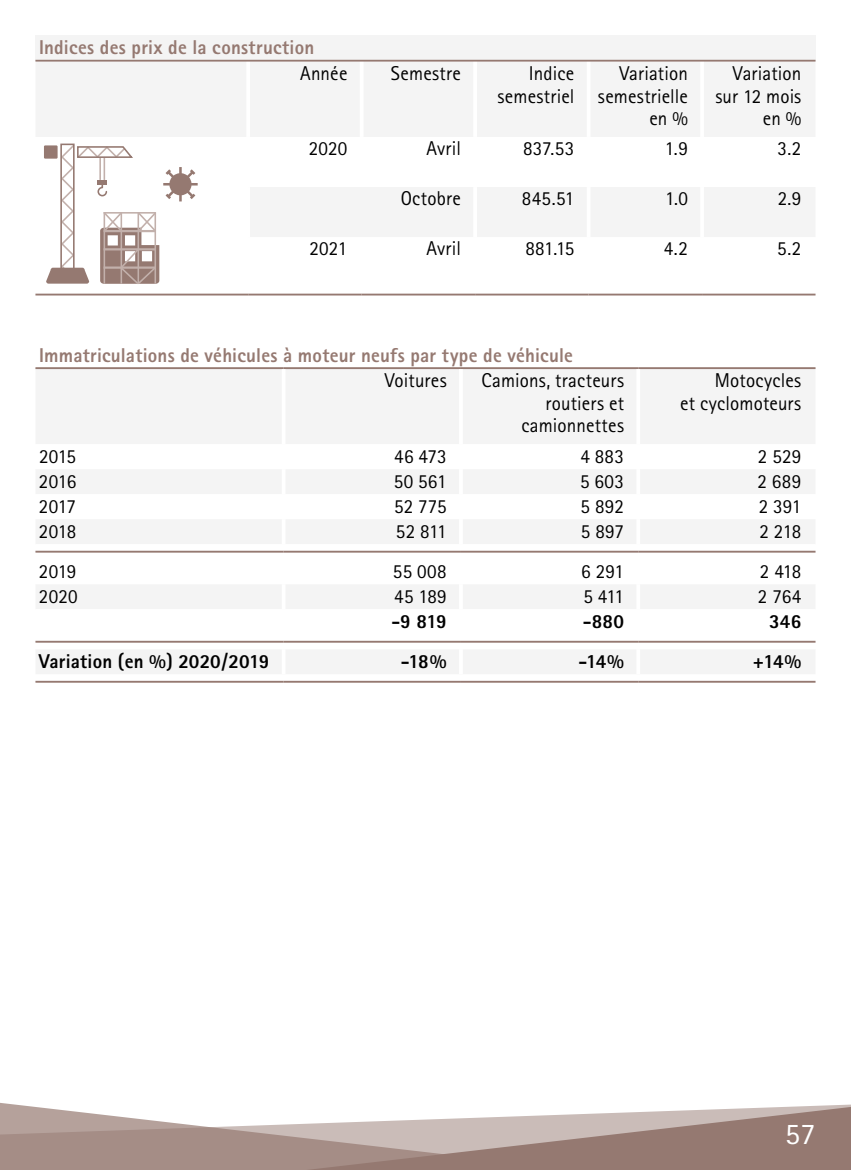
<style>
.page{position:relative;width:851px;height:1170px;background:#fff}
.page>*{position:absolute;margin:0;border:0;box-sizing:border-box;transform-origin:0 0}
.t1{font:30px "AT Rotis Sans Serif";color:#fff}
.t2{font:20px/22.5px "AT Rotis Sans Serif";letter-spacing:.01em;color:#000;text-align:right;scale:.95 1}
.t3{font:800 20px "AT Rotis Sans Serif";letter-spacing:.015em;color:#957971;scale:.95 1}
.t4{font:800 20px "AT Rotis Sans Serif";letter-spacing:.005em;color:#000;scale:.95 1}
</style>
<div class="page">
<svg style="left:0;top:1102px;width:850px;height:67px"></svg>
<div style="left:35px;top:36px;width:780px;height:25px;background:#f4f4f4"></div>
<hr style="left:35px;top:60px;width:780px;height:2px;background:#957971">
<div style="left:35px;top:369px;width:780px;height:305px;background:#f4f4f4"></div>
<svg style="left:35px;top:444px;width:780px;height:205px"></svg>
<hr style="left:35px;top:680px;width:248px;height:2px;background:#957971">
<hr style="left:283px;top:680px;width:178px;height:2px;background:#957971">
<hr style="left:461px;top:680px;width:177px;height:2px;background:#957971">
<hr style="left:638px;top:680px;width:177px;height:2px;background:#957971">
<hr style="left:35px;top:367px;width:248px;height:2px;background:#957971">
<hr style="left:283px;top:367px;width:178px;height:2px;background:#957971">
<hr style="left:461px;top:367px;width:177px;height:2px;background:#957971">
<hr style="left:638px;top:367px;width:177px;height:2px;background:#957971">
<hr style="left:282px;top:369px;width:3px;height:75px;background:#fff">
<hr style="left:459px;top:369px;width:4px;height:75px;background:#fff">
<hr style="left:636px;top:369px;width:4px;height:75px;background:#fff">
<hr style="left:282px;top:444px;width:3px;height:25px;background:#fff">
<hr style="left:459px;top:444px;width:4px;height:25px;background:#fff">
<hr style="left:636px;top:444px;width:4px;height:25px;background:#fff">
<hr style="left:282px;top:469px;width:3px;height:25px;background:#fff">
<hr style="left:459px;top:469px;width:4px;height:25px;background:#fff">
<hr style="left:636px;top:469px;width:4px;height:25px;background:#fff">
<hr style="left:282px;top:494px;width:3px;height:25px;background:#fff">
<hr style="left:459px;top:494px;width:4px;height:25px;background:#fff">
<hr style="left:636px;top:494px;width:4px;height:25px;background:#fff">
<hr style="left:282px;top:519px;width:3px;height:25px;background:#fff">
<hr style="left:459px;top:519px;width:4px;height:25px;background:#fff">
<hr style="left:636px;top:519px;width:4px;height:25px;background:#fff">
<svg style="left:282px;top:544px;width:3px;height:15px"></svg>
<svg style="left:459px;top:544px;width:4px;height:15px"></svg>
<svg style="left:636px;top:544px;width:4px;height:15px"></svg>
<hr style="left:282px;top:559px;width:3px;height:25px;background:#fff">
<hr style="left:459px;top:559px;width:4px;height:25px;background:#fff">
<hr style="left:636px;top:559px;width:4px;height:25px;background:#fff">
<hr style="left:282px;top:584px;width:3px;height:25px;background:#fff">
<hr style="left:459px;top:584px;width:4px;height:25px;background:#fff">
<hr style="left:636px;top:584px;width:4px;height:25px;background:#fff">
<hr style="left:282px;top:609px;width:3px;height:25px;background:#fff">
<hr style="left:459px;top:609px;width:4px;height:25px;background:#fff">
<hr style="left:636px;top:609px;width:4px;height:25px;background:#fff">
<svg style="left:282px;top:634px;width:3px;height:15px"></svg>
<svg style="left:459px;top:634px;width:4px;height:15px"></svg>
<svg style="left:636px;top:634px;width:4px;height:15px"></svg>
<hr style="left:282px;top:649px;width:3px;height:25px;background:#fff">
<hr style="left:459px;top:649px;width:4px;height:25px;background:#fff">
<hr style="left:636px;top:649px;width:4px;height:25px;background:#fff">
<hr style="left:35px;top:640px;width:248px;height:2px;background:#957971">
<hr style="left:283px;top:640px;width:178px;height:2px;background:#957971">
<hr style="left:461px;top:640px;width:177px;height:2px;background:#957971">
<hr style="left:638px;top:640px;width:177px;height:2px;background:#957971">
<hr style="left:35px;top:550px;width:248px;height:2px;background:#957971">
<hr style="left:283px;top:550px;width:178px;height:2px;background:#957971">
<hr style="left:461px;top:550px;width:177px;height:2px;background:#957971">
<hr style="left:638px;top:550px;width:177px;height:2px;background:#957971">
<div style="left:36px;top:62px;width:779px;height:75px;background:#f4f4f4"></div>
<div style="left:250px;top:187px;width:565px;height:50px;background:#f4f4f4"></div>
<hr style="left:246px;top:62px;width:4px;height:75px;background:#fff">
<hr style="left:360px;top:62px;width:3px;height:75px;background:#fff">
<hr style="left:473px;top:62px;width:4px;height:75px;background:#fff">
<hr style="left:586px;top:62px;width:4px;height:75px;background:#fff">
<hr style="left:700px;top:62px;width:3px;height:75px;background:#fff">
<hr style="left:473px;top:187px;width:4px;height:50px;background:#fff">
<hr style="left:586px;top:187px;width:4px;height:50px;background:#fff">
<hr style="left:700px;top:187px;width:3px;height:50px;background:#fff">
<hr style="left:35px;top:293px;width:213px;height:2px;background:#957971">
<hr style="left:248px;top:293px;width:113px;height:2px;background:#957971">
<hr style="left:361px;top:293px;width:114px;height:2px;background:#957971">
<hr style="left:475px;top:293px;width:113px;height:2px;background:#957971">
<hr style="left:588px;top:293px;width:114px;height:2px;background:#957971">
<hr style="left:702px;top:293px;width:113px;height:2px;background:#957971">
<div style="left:60px;top:143px;width:15px;height:132px;border:2px solid #957971"></div>
<div style="left:44px;top:145px;width:14px;height:14px;background:#957971"></div>
<svg style="left:46px;top:145px;width:152px;height:139px"></svg>
<p class="t3" style="left:39px;top:35px;width:291px">Indices des prix de la construction</p>
<p class="t2" style="left:300px;top:62px;width:51px">Année</p>
<p class="t2" style="left:391px;top:62px;width:75px">Semestre</p>
<p class="t2" style="left:497px;top:62px;width:82px">Indice semestriel</p>
<p class="t2" style="left:598px;top:62px;width:96px">Variation semestrielle en %</p>
<p class="t2" style="left:715px;top:62px;width:92px">Variation sur 12 mois en %</p>
<p class="t2" style="left:309px;top:137px;width:42px">2020</p>
<p class="t2" style="left:426px;top:137px;width:38px">Avril</p>
<p class="t2" style="left:523px;top:137px;width:56px">837.53</p>
<p class="t2" style="left:664px;top:137px;width:26px">1.9</p>
<p class="t2" style="left:777px;top:137px;width:27px">3.2</p>
<p class="t2" style="left:400px;top:187px;width:65px">Octobre</p>
<p class="t2" style="left:521px;top:187px;width:57px">845.51</p>
<p class="t2" style="left:665px;top:187px;width:26px">1.0</p>
<p class="t2" style="left:777px;top:187px;width:26px">2.9</p>
<p class="t2" style="left:309px;top:237px;width:41px">2021</p>
<p class="t2" style="left:426px;top:237px;width:38px">Avril</p>
<p class="t2" style="left:525px;top:237px;width:53px">881.15</p>
<p class="t2" style="left:664px;top:237px;width:27px">4.2</p>
<p class="t2" style="left:777px;top:237px;width:27px">5.2</p>
<p class="t3" style="left:39px;top:342px;width:563px">Immatriculations de véhicules à moteur neufs par type de véhicule</p>
<p class="t2" style="left:385px;top:369px;width:67px">Voitures</p>
<p class="t2" style="left:481px;top:369px;width:151px">Camions, tracteurs routiers et camionnettes</p>
<p class="t2" style="left:680px;top:369px;width:129px">Motocycles<br>et cyclomoteurs</p>
<p class="t2" style="left:39px;top:444px;width:41px">2015</p>
<p class="t2" style="left:394px;top:444px;width:57px">46 473</p>
<p class="t2" style="left:580px;top:444px;width:47px">4 883</p>
<p class="t2" style="left:757px;top:444px;width:47px">2 529</p>
<p class="t2" style="left:39px;top:469px;width:41px">2016</p>
<p class="t2" style="left:393px;top:469px;width:57px">50 561</p>
<p class="t2" style="left:580px;top:469px;width:48px">5 603</p>
<p class="t2" style="left:757px;top:469px;width:48px">2 689</p>
<p class="t2" style="left:39px;top:494px;width:40px">2017</p>
<p class="t2" style="left:394px;top:494px;width:57px">52 775</p>
<p class="t2" style="left:580px;top:494px;width:47px">5 892</p>
<p class="t2" style="left:758px;top:494px;width:46px">2 391</p>
<p class="t2" style="left:39px;top:519px;width:41px">2018</p>
<p class="t2" style="left:396px;top:519px;width:55px">52 811</p>
<p class="t2" style="left:581px;top:519px;width:47px">5 897</p>
<p class="t2" style="left:759px;top:519px;width:45px">2 218</p>
<p class="t2" style="left:39px;top:559px;width:41px">2019</p>
<p class="t2" style="left:393px;top:559px;width:58px">55 008</p>
<p class="t2" style="left:581px;top:559px;width:46px">6 291</p>
<p class="t2" style="left:759px;top:559px;width:45px">2 418</p>
<p class="t2" style="left:39px;top:584px;width:42px">2020</p>
<p class="t2" style="left:394px;top:584px;width:57px">45 189</p>
<p class="t2" style="left:583px;top:584px;width:44px">5 411</p>
<p class="t2" style="left:757px;top:584px;width:47px">2 764</p>
<p class="t4" style="left:391px;top:608px;width:60px">-9 819</p>
<p class="t4" style="left:582px;top:608px;width:45px">-880</p>
<p class="t4" style="left:769px;top:608px;width:35px">346</p>
<p class="t4" style="left:39px;top:648px;width:244px">Variation (en %) 2020/2019</p>
<p class="t4" style="left:401px;top:648px;width:50px">-18%</p>
<p class="t4" style="left:578px;top:648px;width:49px">-14%</p>
<p class="t4" style="left:752px;top:648px;width:53px">+14%</p>
<h1 class="t1" style="left:785px;top:1116px;width:32px">57</h1>
</div>
